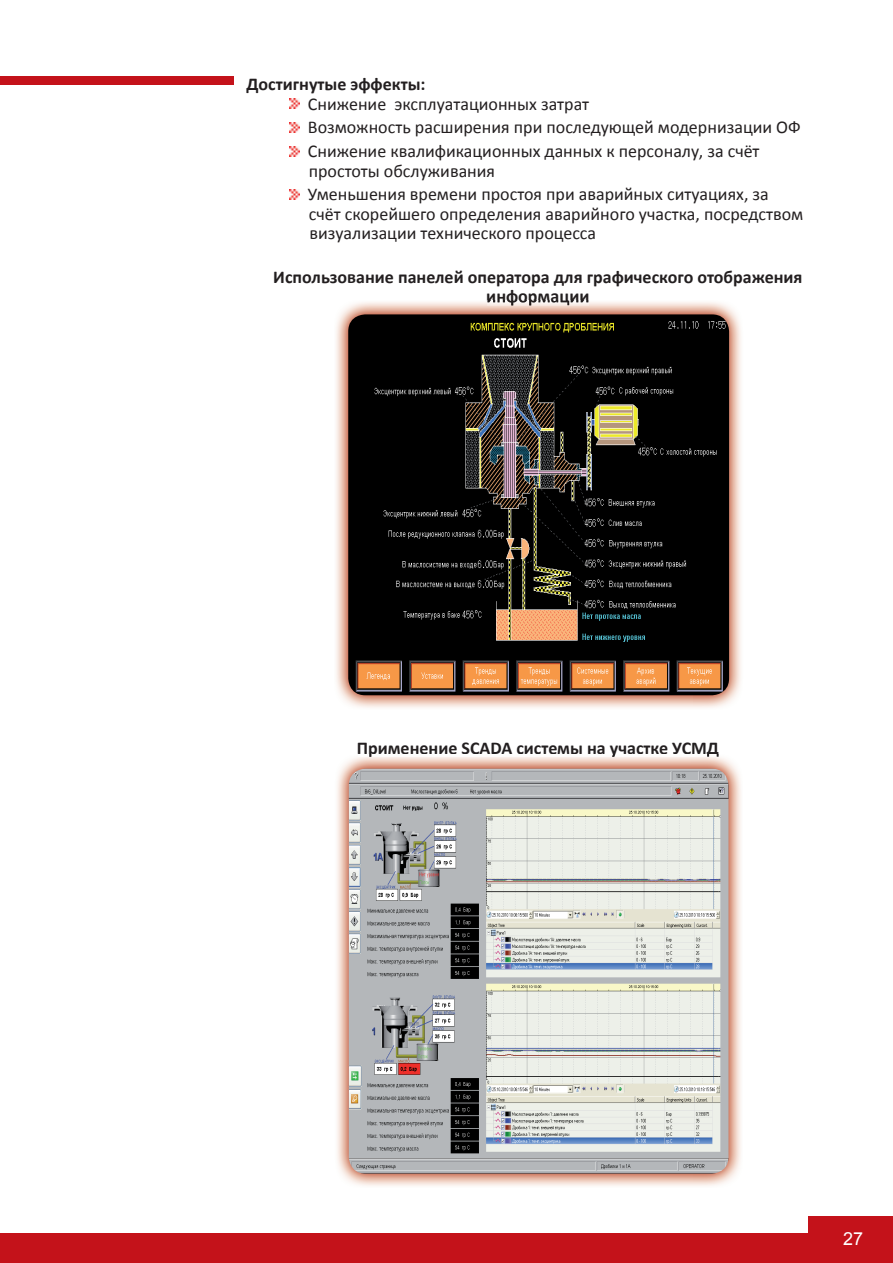
<style>
.page{position:relative;width:893px;height:1263px;background:#fff}
.page>*{position:absolute;margin:0;border:0;box-sizing:border-box;transform-origin:0 0}
.t1{font:18px/23.7px "Calibri";color:#231f20}
.t2{font:700 18px/19.5px "Calibri";color:#231f20;text-align:center}
.t3{font:18px "Arial";color:#fff}
</style>
<div class="page">
<div style="left:0;top:77px;width:234px;height:8px;background:#c4121a"></div>
<div style="left:0;top:1233px;width:893px;height:30px;background:#c4121a"></div>
<div style="left:808px;top:1216px;width:85px;height:47px;background:#c4121a"></div>
<svg style="left:290px;top:99px;width:10px;height:10px"></svg>
<svg style="left:290px;top:123px;width:10px;height:10px"></svg>
<svg style="left:290px;top:146px;width:10px;height:10px"></svg>
<svg style="left:290px;top:190px;width:10px;height:10px"></svg>
<img style="left:336px;top:300px;width:405px;height:408px">
<img style="left:487px;top:300px;width:101px;height:6px">
<img style="left:348px;top:314px;width:381px;height:381px">
<img style="left:337px;top:757px;width:404px;height:429px">
<img style="left:369px;top:755px;width:350px;height:2px">
<img style="left:349px;top:769px;width:379px;height:405px">
<p class="t2" style="left:247px;top:74px;width:180px">Достигнутые эффекты:</p>
<p class="t1" style="left:308px;top:92px;width:494px">Снижение эксплуатационных затрат<br>Возможность расширения при последующей модернизации ОФ<br>Снижение квалификационных данных к персоналу, за счёт</p>
<p class="t1" style="left:308px;top:159px;width:462px">простоты обслуживания<br>Уменьшения времени простоя при аварийных ситуациях, за</p>
<p class="t1" style="left:309px;top:204px;width:496px;line-height:19.5px">счёт скорейшего определения аварийного участка, посредством визуализации технического процесса</p>
<p class="t2" style="left:273px;top:267px;width:531px">Использование панелей оператора для графического отображения информации</p>
<p class="t2" style="left:357px;top:738px;width:364px">Применение SCADA системы на участке УСМД</p>
<p class="t3" style="left:843px;top:1227px;width:22px">27</p>
</div>
